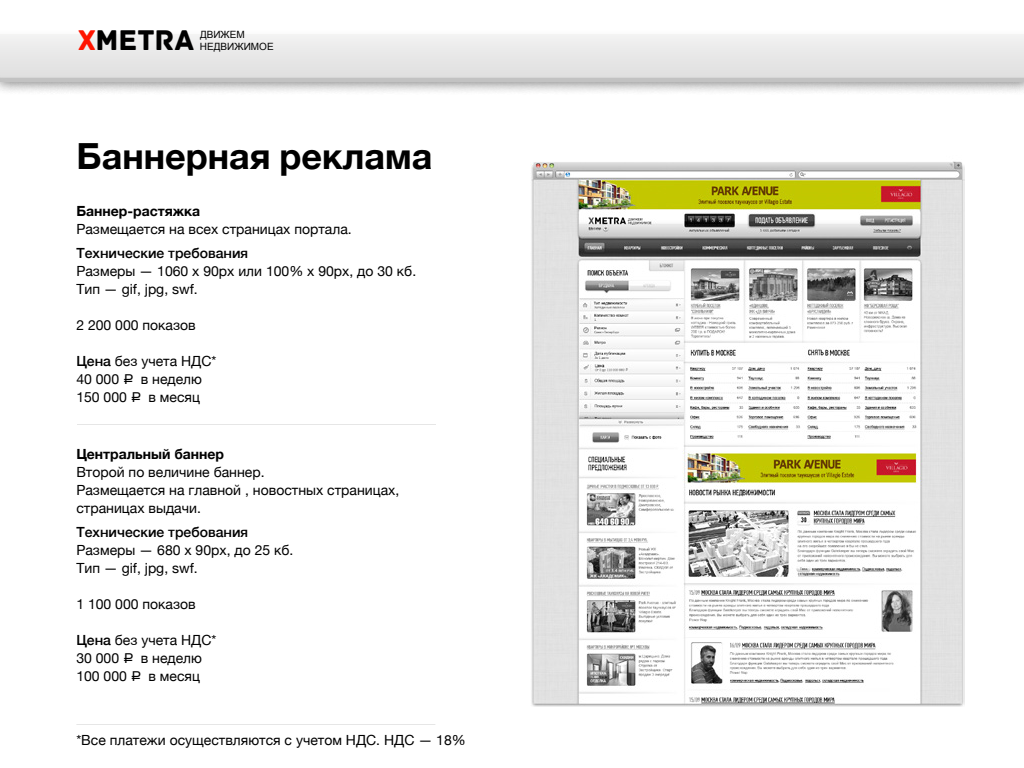
<style>
.page{position:relative;width:1024px;height:768px;background:#fff}
.page>*{position:absolute;margin:0;border:0;box-sizing:border-box;transform-origin:0 0}
.t1{font:700 36px "Helvetica Neue";color:#000}
.t2{font:30px "Archive";color:#000}
.t3{font:14px/18px "Helvetica Neue";color:#000}
.t4{font:500 14px "Helvetica Neue";color:#000}
.t5{font:700 14px "Helvetica Neue";color:#000}
.t6{font:10px/12px "Arial";color:#000}
.s1{color:#ff1400}
.s2{font-weight:500}
.s3{font-family:"ALS Rubl"}
</style>
<div class="page">
<div style="left:0;top:0;width:1024px;height:95px;background:#000;opacity:.45"></div>
<div style="left:0;top:0;width:1024px;height:84px;background:#000;opacity:.24"></div>
<svg style="left:0;top:26px;width:1024px;height:52px"></svg>
<div style="left:0;top:34px;width:1024px;height:42px;background:#e8e8e8"></div>
<hr style="left:77px;top:424px;width:359px;height:1px;background:#000">
<img style="left:531px;top:161px;width:434px;height:546px">
<hr style="left:76px;top:724px;width:359px;height:1px;background:#000">
<h2 class="t2" style="left:78px;top:22px;width:118px"><span class="s1">X</span>METRA</h2>
<p class="t6" style="left:200px;top:29px;width:75px">Движем недвижимое</p>
<h1 class="t1" style="left:76px;top:128px;width:358px">Баннерная реклама</h1>
<p class="t5" style="left:76px;top:200px;width:125px">Баннер-растяжка</p>
<p class="t3" style="left:76px;top:220px;width:277px">Размещается на всех страницах портала.</p>
<p class="t4" style="left:76px;top:241px;width:173px">Технические требования</p>
<p class="t3" style="left:76px;top:262px;width:341px">Размеры — 1060 х 90px или 100% x 90px, до 30 кб.<br>Тип — gif, jpg, swf.</p>
<p class="t3" style="left:76px;top:316px;width:121px">2 200 000 показов</p>
<p class="t3" style="left:76px;top:352px;width:142px"><span class="s2">Цена</span> без учета НДС*<br>40 000 <span class="s3">A</span> в неделю<br>150 000 <span class="s3">A</span> в месяц</p>
<p class="t5" style="left:76px;top:443px;width:149px">Центральный баннер</p>
<p class="t3" style="left:76px;top:463px;width:325px">Второй по величине баннер.<br>Размещается на главной , новостных страницах, страницах выдачи.</p>
<p class="t4" style="left:76px;top:520px;width:173px">Технические требования</p>
<p class="t3" style="left:76px;top:541px;width:219px">Размеры — 680 x 90px, до 25 кб.<br>Тип — gif, jpg, swf.</p>
<p class="t3" style="left:76px;top:595px;width:121px">1 100 000 показов</p>
<p class="t3" style="left:76px;top:631px;width:142px"><span class="s2">Цена</span> без учета НДС*<br>30 000 <span class="s3">A</span> в неделю<br>100 000 <span class="s3">A</span> в месяц</p>
<p class="t3" style="left:76px;top:732px;width:391px">*Все платежи осуществляются с учетом НДС. НДС — 18%</p>
</div>
